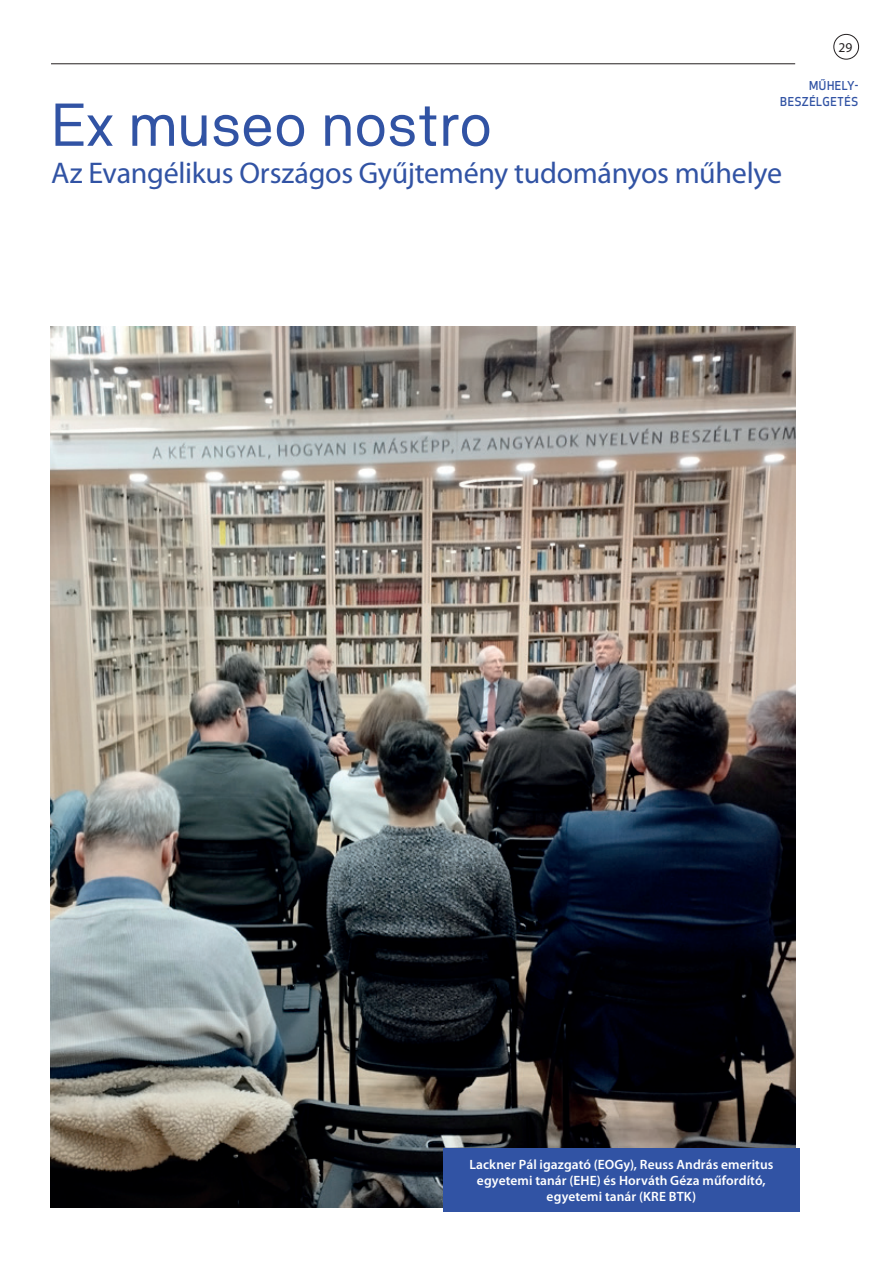
<style>
.page{position:relative;width:893px;height:1263px;background:#fff}
.page>*{position:absolute;margin:0;border:0;box-sizing:border-box;transform-origin:0 0}
.t1{font:60px "NB Akademie Pro Regular";color:#3153a4}
.t2{font:30px "Myriad Pro";letter-spacing:-.01em;color:#3153a4}
.t3{font:600 13.5px/16.2px "Myriad Pro";letter-spacing:.005em;color:#fff;text-align:center}
.t4{font:13.5px "Myriad Pro";color:#231f20}
.t5{font:500 12px/16.2px "Apex New";letter-spacing:.055em;color:#3153a4;text-align:right;scale:.94 1}
</style>
<div class="page">
<div style="left:833px;top:34px;width:26px;height:26px;border:1px solid #231f20;border-radius:50%"></div>
<img style="left:51px;top:327px;width:744px;height:881px">
<hr style="left:51px;top:63px;width:744px;height:1px;background:#231f20">
<div style="left:443px;top:1148px;width:356px;height:64px;background:#3153a4"></div>
<p class="t4" style="left:838px;top:40px;width:15px">29</p>
<p class="t5" style="left:780px;top:77px;width:84px">MŰHELY-<br>BESZÉLGETÉS</p>
<h1 class="t1" style="left:51px;top:89px;width:442px">Ex museo nostro</h1>
<h2 class="t2" style="left:51px;top:157px;width:733px">Az Evangélikus Országos Gyűjtemény tudományos műhelye</h2>
<p class="t3" style="left:469px;top:1156px;width:306px">Lackner Pál igazgató (EOGy), Reuss András emeritus egyetemi tanár (EHE) és Horváth Géza műfordító, egyetemi tanár (KRE BTK)</p>
</div>
